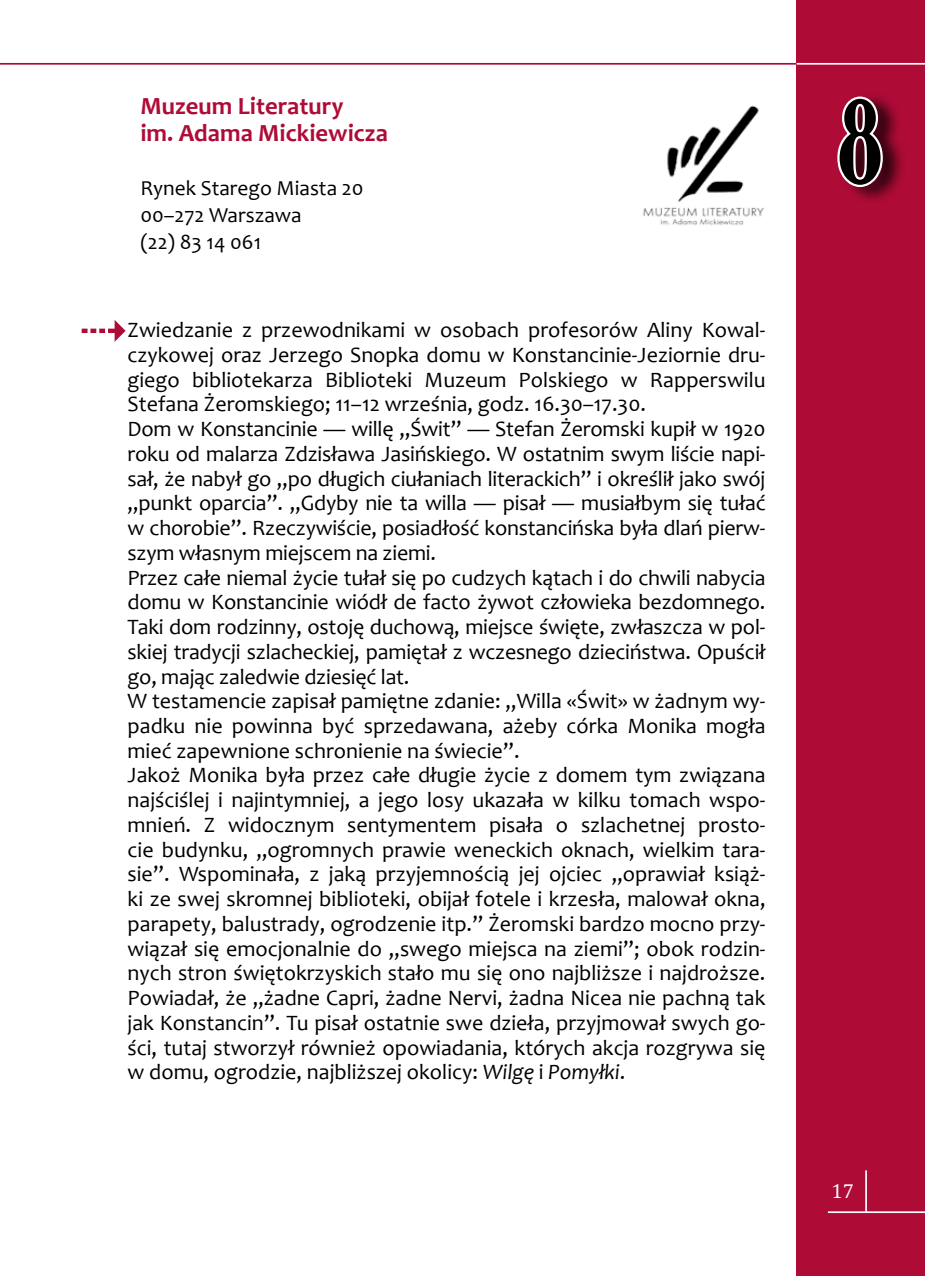
<style>
.page{position:relative;width:925px;height:1276px;background:#fff}
.page>*{position:absolute;margin:0;border:0;box-sizing:border-box;transform-origin:0 0}
.t1{font:700 135px "Antykwa Poltawskiego TTF";color:#000;scale:.67 1}
.t2{font:700 24.75px/27px "Candara";color:#af0b37}
.t3{font:22.05px/24.8px "Candara";color:#000}
.t4{font:21.38px/27px "Candara";color:#000}
.t5{font:20.25px "Cambria";color:#fff}
.s1{color:#af0b37}
.s2{font-style:italic}
</style>
<div class="page">
<div style="left:796px;top:0;width:129px;height:1276px;background:#af0b37"></div>
<hr style="left:828px;top:1211px;width:97px;height:2px;background:#fff">
<hr style="left:865px;top:1170px;width:2px;height:42px;background:#fff">
<hr style="left:0;top:63px;width:813px;height:2px;background:#af0b37">
<hr style="left:796px;top:63px;width:129px;height:2px;background:#fff">
<img style="left:643px;top:105px;width:121px;height:121px">
<div style="left:837px;top:90px;width:69px;height:114px;background:#000;opacity:.75"></div>
<svg style="left:837px;top:93px;width:48px;height:97px"></svg>
<p class="t2" style="left:140px;top:92px;width:249px">Muzeum Literatury<br>im. Adama Mickiewicza</p>
<p class="t4" style="left:140px;top:174px;width:225px">Rynek Starego Miasta 20<br>00–272 Warszawa<br>(22) 83 14 061</p>
<p class="t3" style="left:128px;top:317px;width:639px;text-indent:-51px"><span class="s1">✔</span> Zwiedzanie z przewodnikami w osobach profesorów Aliny Kowal&shy;czykowej oraz Jerzego Snopka domu w Konstancinie-Jeziornie dru&shy;giego bibliotekarza Biblioteki Muzeum Polskiego w Rapperswilu Stefana Żeromskiego; 11–12 września, godz. 16.30–17.30.<br>Dom w Konstancinie — willę „Świt” — Stefan Żeromski kupił w 1920 roku od malarza Zdzisława Jasińskiego. W ostatnim swym liście napi&shy;sał, że nabył go „po długich ciułaniach literackich” i określił jako swój „punkt oparcia”. „Gdyby nie ta willa — pisał — musiałbym się tułać w chorobie”. Rzeczywiście, posiadłość konstancińska była dlań pierw&shy;szym własnym miejscem na ziemi.<br>Przez całe niemal życie tułał się po cudzych kątach i do chwili nabycia domu w Konstancinie wiódł de facto żywot człowieka bezdomnego.<br>Taki dom rodzinny, ostoję duchową, miejsce święte, zwłaszcza w pol&shy;skiej tradycji szlacheckiej, pamiętał z wczesnego dzieciństwa. Opuścił go, mając zaledwie dziesięć lat.<br>W testamencie zapisał pamiętne zdanie: „Willa «Świt» w żadnym wy&shy;padku nie powinna być sprzedawana, ażeby córka Monika mogła mieć zapewnione schronienie na świecie”.<br>Jakoż Monika była przez całe długie życie z domem tym związana najściślej i najintymniej, a jego losy ukazała w kilku tomach wspo&shy;mnień. Z widocznym sentymentem pisała o szlachetnej prosto&shy;cie budynku, „ogromnych prawie weneckich oknach, wielkim tara&shy;sie”. Wspominała, z jaką przyjemnością jej ojciec „oprawiał książ&shy;ki ze swej skromnej biblioteki, obijał fotele i krzesła, malował okna, parapety, balustrady, ogrodzenie itp.” Żeromski bardzo mocno przy&shy;wiązał się emocjonalnie do „swego miejsca na ziemi”; obok rodzin&shy;nych stron świętokrzyskich stało mu się ono najbliższe i najdroższe.<br>Powiadał, że „żadne Capri, żadne Nervi, żadna Nicea nie pachną tak jak Konstancin”. Tu pisał ostatnie swe dzieła, przyjmował swych go&shy;ści, tutaj stworzył również opowiadania, których akcja rozgrywa się w domu, ogrodzie, najbliższej okolicy: <span class="s2">Wilgę</span> i <span class="s2">Pomyłki</span>.</p>
<h1 class="t1" style="left:836px;top:49px;width:72px">8</h1>
<p class="t5" style="left:831px;top:1179px;width:24px">17</p>
</div>
